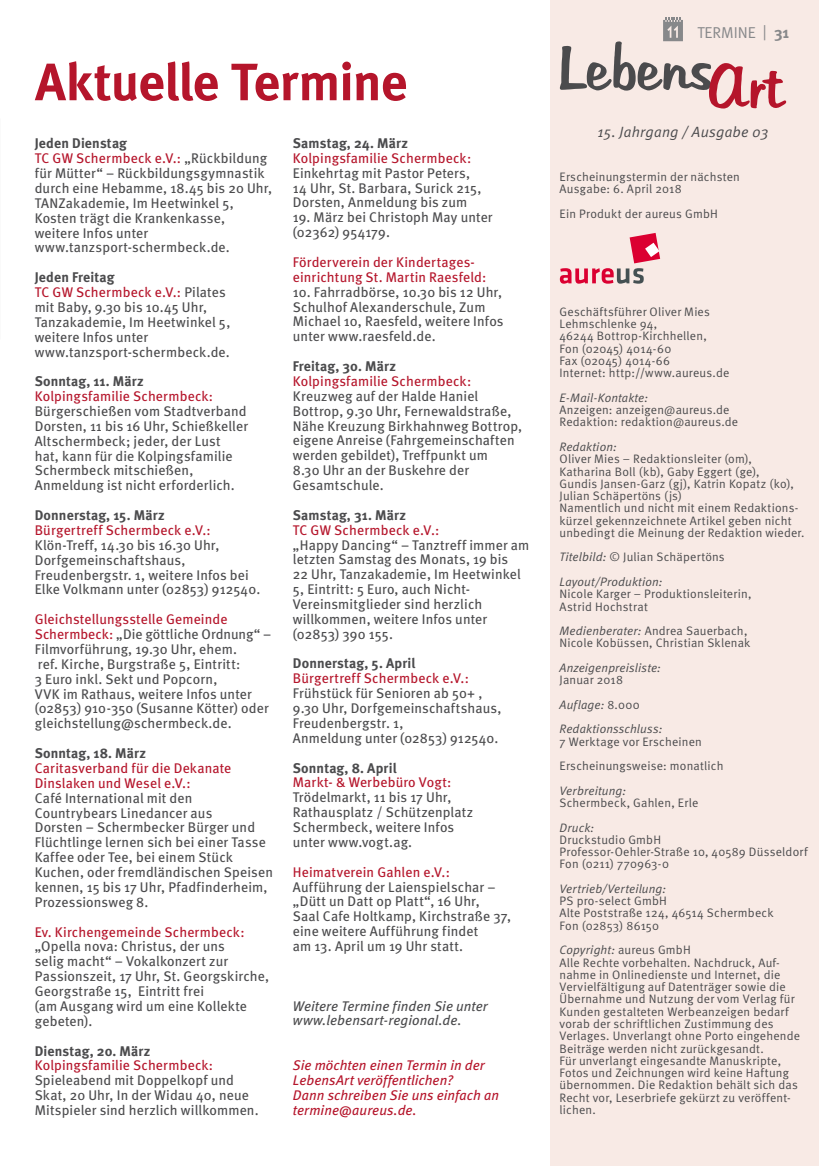
<style>
.page{position:relative;width:819px;height:1166px;background:#fff}
.page>*{position:absolute;margin:0;border:0;box-sizing:border-box;transform-origin:0 0}
.t1{font:700 52.5px "Meta";letter-spacing:-.015em;color:#b5152b}
.t2{font:15.75px "Meta Normal";color:#87888a}
.t3{font:italic 14.88px "Meta Normal";letter-spacing:.015em;color:#4b4b4d}
.t4{font:14px/14.9px "Meta";letter-spacing:.01em;color:#4b4b4d}
.t5{font:14px/14.9px "Meta";letter-spacing:.01em;color:#b5152b}
.t6{font:700 14px "Meta";letter-spacing:.015em;color:#4b4b4d}
.t7{font:italic 14px/14.9px "Meta";letter-spacing:.005em;color:#b5152b}
.t8{font:italic 14px/14.9px "Meta";letter-spacing:.005em;color:#4b4b4d}
.t9{font:12.25px/12.2px "Meta Normal";letter-spacing:.015em;color:#4b4b4d}
.t10{font:italic 12.25px/24.5px "Meta Normal";letter-spacing:.015em;color:#4b4b4d}
.s1{font-weight:700}
.s2{color:#b5152b}
.s3{font-family:"Meta";font-weight:700}
.s4{font-style:normal}
.s5{font-style:italic}
</style>
<div class="page">
<div style="left:551px;top:0;width:268px;height:1166px;background:#f8eae5"></div>
<svg style="left:560px;top:233px;width:100px;height:51px"></svg>
<svg style="left:560px;top:18px;width:226px;height:91px"></svg>
<h1 class="t1" style="left:35px;top:49px;width:373px">Aktuelle Termine</h1>
<p class="t4" style="left:35px;top:136px;width:239px"><span class="s1">Jeden Dienstag<br></span><span class="s2">TC GW Schermbeck e.V.:</span> „Rückbildung für Mütter“ – Rückbildungsgymnastik durch eine Hebamme, 18.45 bis 20 Uhr,<br>TANZakademie, Im Heetwinkel 5,<br>Kosten trägt die Krankenkasse, weitere Infos unter www.tanzsport-schermbeck.de.</p>
<p class="t4" style="left:35px;top:269px;width:197px"><span class="s1">Jeden Freitag<br></span><span class="s2">TC GW Schermbeck e.V.:</span> Pilates mit Baby, 9.30 bis 10.45 Uhr,<br>Tanzakademie, Im Heetwinkel 5, weitere Infos unter www.tanzsport-schermbeck.de.</p>
<p class="t6" style="left:35px;top:372px;width:110px">Sonntag, 11. März</p>
<p class="t5" style="left:35px;top:388px;width:180px">Kolpingsfamilie Schermbeck:</p>
<p class="t4" style="left:35px;top:403px;width:215px">Bürgerschießen vom Stadtverband Dorsten, 11 bis 16 Uhr, Schießkeller Altschermbeck; jeder, der Lust hat, kann für die Kolpingsfamilie Schermbeck mitschießen, Anmeldung ist nicht erforderlich.</p>
<p class="t6" style="left:35px;top:506px;width:131px">Donnerstag, 15. März</p>
<p class="t5" style="left:35px;top:522px;width:178px">Bürgertreff Schermbeck e.V.:</p>
<p class="t4" style="left:35px;top:537px;width:227px">Klön-Treff, 14.30 bis 16.30 Uhr, Dorfgemeinschaftshaus, Freudenbergstr. 1, weitere Infos bei Elke Volkmann unter (02853) 912540.</p>
<p class="t4" style="left:35px;top:611px;width:238px"><span class="s2">Gleichstellungsstelle Gemeinde Schermbeck:</span> „Die göttliche Ordnung“ – Filmvorführung, 19.30 Uhr, ehem.<br>ref. Kirche, Burgstraße 5, Eintritt:<br>3 Euro inkl. Sekt und Popcorn,<br>VVK im Rathaus, weitere Infos unter (02853) 910-350 (Susanne Kötter) oder gleichstellung@schermbeck.de.</p>
<p class="t6" style="left:35px;top:744px;width:113px">Sonntag, 18. März</p>
<p class="t5" style="left:35px;top:760px;width:198px">Caritasverband für die Dekanate<br>Dinslaken und Wesel e.V.:</p>
<p class="t4" style="left:35px;top:790px;width:240px">Café International mit den<br>Countrybears Linedancer aus<br>Dorsten – Schermbecker Bürger und<br>Flüchtlinge lernen sich bei einer Tasse<br>Kaffee oder Tee, bei einem Stück<br>Kuchen, oder fremdländischen Speisen kennen, 15 bis 17 Uhr, Pfadfinderheim,<br>Prozessionsweg 8.</p>
<p class="t5" style="left:35px;top:924px;width:211px">Ev. Kirchengemeinde Schermbeck:</p>
<p class="t4" style="left:35px;top:939px;width:236px">„Opella nova: Christus, der uns<br>selig macht“ – Vokalkonzert zur<br>Passionszeit, 17 Uhr, St. Georgskirche,<br>Georgstraße 15, Eintritt frei<br>(am Ausgang wird um eine Kollekte gebeten).</p>
<p class="t6" style="left:35px;top:1042px;width:117px">Dienstag, 20. März</p>
<p class="t5" style="left:35px;top:1058px;width:180px">Kolpingsfamilie Schermbeck:</p>
<p class="t4" style="left:35px;top:1072px;width:225px">Spieleabend mit Doppelkopf und<br>Skat, 20 Uhr, In der Widau 40, neue<br>Mitspieler sind herzlich willkommen.</p>
<p class="t6" style="left:293px;top:134px;width:117px">Samstag, 24. März</p>
<p class="t5" style="left:293px;top:150px;width:180px">Kolpingsfamilie Schermbeck:</p>
<p class="t4" style="left:293px;top:165px;width:190px">Einkehrtag mit Pastor Peters,<br>14 Uhr, St. Barbara, Surick 215,<br>Dorsten, Anmeldung bis zum</p>
<p class="t4" style="left:293px;top:210px;width:201px">19. März bei Christoph May unter (02362) 954179.</p>
<p class="t5" style="left:293px;top:254px;width:195px">Förderverein der Kindertages&shy;einrichtung St. Martin Raesfeld:</p>
<p class="t4" style="left:293px;top:284px;width:212px">10. Fahrradbörse, 10.30 bis 12 Uhr,<br>Schulhof Alexanderschule, Zum<br>Michael 10, Raesfeld, weitere Infos unter www.raesfeld.de.</p>
<p class="t6" style="left:293px;top:357px;width:105px">Freitag, 30. März</p>
<p class="t5" style="left:293px;top:373px;width:180px">Kolpingsfamilie Schermbeck:</p>
<p class="t4" style="left:293px;top:388px;width:231px">Kreuzweg auf der Halde Haniel<br>Bottrop, 9.30 Uhr, Fernewaldstraße,<br>Nähe Kreuzung Birkhahnweg Bottrop, eigene Anreise (Fahrgemeinschaften werden gebildet), Treffpunkt um<br>8.30 Uhr an der Buskehre der<br>Gesamtschule.</p>
<p class="t6" style="left:293px;top:506px;width:115px">Samstag, 31. März</p>
<p class="t5" style="left:293px;top:522px;width:148px">TC GW Schermbeck e.V.:</p>
<p class="t4" style="left:293px;top:537px;width:238px">„Happy Dancing“ – Tanztreff immer am letzten Samstag des Monats, 19 bis<br>22 Uhr, Tanzakademie, Im Heetwinkel<br>5, Eintritt: 5 Euro, auch Nicht-<br>Vereinsmitglieder sind herzlich willkommen, weitere Infos unter (02853) 390 155.</p>
<p class="t6" style="left:293px;top:655px;width:124px">Donnerstag, 5. April</p>
<p class="t5" style="left:293px;top:671px;width:178px">Bürgertreff Schermbeck e.V.:</p>
<p class="t4" style="left:293px;top:685px;width:210px">Frühstück für Senioren ab 50+ ,<br>9.30 Uhr, Dorfgemeinschaftshaus,<br>Freudenbergstr. 1,<br>Anmeldung unter (02853) 912540.</p>
<p class="t6" style="left:293px;top:759px;width:105px">Sonntag, 8. April</p>
<p class="t5" style="left:293px;top:775px;width:160px">Markt- &amp; Werbebüro Vogt:</p>
<p class="t4" style="left:293px;top:790px;width:182px">Trödelmarkt, 11 bis 17 Uhr,<br>Rathausplatz / Schützenplatz<br>Schermbeck, weitere Infos unter www.vogt.ag.</p>
<p class="t5" style="left:293px;top:864px;width:159px">Heimatverein Gahlen e.V.:</p>
<p class="t4" style="left:293px;top:879px;width:220px">Aufführung der Laienspielschar – „Dütt un Datt op Platt“, 16 Uhr,<br>Saal Cafe Holtkamp, Kirchstraße 37, eine weitere Aufführung findet<br>am 13. April um 19 Uhr statt.</p>
<p class="t8" style="left:293px;top:998px;width:196px">Weitere Termine finden Sie unter www.lebensart-regional.de.</p>
<p class="t7" style="left:293px;top:1057px;width:208px">Sie möchten einen Termin in der<br>LebensArt veröffentlichen?<br>Dann schreiben Sie uns einfach an termine@aureus.de.</p>
<p class="t2" style="left:697px;top:23px;width:93px">TERMINE | <span class="s3">31</span></p>
<p class="t3" style="left:597px;top:123px;width:172px">15. Jahrgang / Ausgabe 03</p>
<p class="t9" style="left:559px;top:170px;width:182px">Erscheinungstermin der nächsten<br>Ausgabe: 6. April 2018</p>
<p class="t9" style="left:559px;top:207px;width:160px">Ein Produkt der aureus GmbH</p>
<p class="t9" style="left:559px;top:305px;width:171px">Geschäftsführer Oliver Mies<br>Lehmschlenke 94,<br>46244 Bottrop-Kirchhellen,<br>Fon (02045) 4014-60<br>Fax (02045) 4014-66<br>Internet: http://www.aureus.de</p>
<p class="t10" style="left:559px;top:385px;width:90px">E-Mail-Kontakte:</p>
<p class="t9" style="left:559px;top:404px;width:180px">Anzeigen: anzeigen@aureus.de<br>Redaktion: redaktion@aureus.de</p>
<p class="t10" style="left:559px;top:434px;width:59px">Redaktion:</p>
<p class="t9" style="left:559px;top:453px;width:246px">Oliver Mies – Redaktionsleiter (om), Katharina Boll (kb), Gaby Eggert (ge),<br>Gundis Jansen-Garz (gj), Katrin Kopatz (ko), Julian Schäpertöns (js)<br>Namentlich und nicht mit einem Redaktions&shy;kürzel gekennzeichnete Artikel geben nicht unbedingt die Meinung der Redaktion wieder.</p>
<p class="t10" style="left:559px;top:545px;width:167px">Titelbild: <span class="s4">© Julian Schäpertöns<br></span>Layout/Produktion:</p>
<p class="t9" style="left:559px;top:588px;width:193px">Nicole Karger – Produktionsleiterin,<br>Astrid Hochstrat</p>
<p class="t9" style="left:559px;top:624px;width:192px"><span class="s5">Medienberater:</span> Andrea Sauerbach,<br>Nicole Kobüssen, Christian Sklenak</p>
<p class="t10" style="left:559px;top:655px;width:103px">Anzeigenpreisliste:</p>
<p class="t10" style="left:559px;top:667px;width:104px"><span class="s4">Januar 2018<br></span>Auflage: <span class="s4">8.000<br></span>Redaktionsschluss:</p>
<p class="t9" style="left:559px;top:729px;width:165px;line-height:24.5px">7 Werktage vor Erscheinen<br>Erscheinungsweise: monatlich</p>
<p class="t10" style="left:559px;top:778px;width:68px">Verbreitung:</p>
<p class="t9" style="left:559px;top:796px;width:140px">Schermbeck, Gahlen, Erle</p>
<p class="t10" style="left:559px;top:815px;width:36px">Druck:</p>
<p class="t9" style="left:559px;top:833px;width:250px">Druckstudio GmbH<br>Professor-Oehler-Straße 10, 40589 Düsseldorf<br>Fon (0211) 770963-0</p>
<p class="t10" style="left:559px;top:876px;width:108px">Vertrieb/Verteilung:</p>
<p class="t9" style="left:559px;top:894px;width:215px">PS pro-select GmbH<br>Alte Poststraße 124, 46514 Schermbeck<br>Fon (02853) 86150</p>
<p class="t9" style="left:559px;top:944px;width:242px"><span class="s5">Copyright:</span> aureus GmbH<br>Alle Rechte vorbehalten. Nachdruck, Auf&shy;nahme in Onlinedienste und Internet, die Vervielfältigung auf Datenträger sowie die Übernahme und Nutzung der vom Verlag für Kunden gestalteten Werbeanzeigen bedarf vorab der schriftlichen Zustimmung des Verlages. Unverlangt ohne Porto eingehende Beiträge werden nicht zurückgesandt.<br>Für unverlangt eingesandte Manuskripte, Fotos und Zeichnungen wird keine Haftung übernommen. Die Redaktion behält sich das Recht vor, Leserbriefe gekürzt zu veröffent&shy;lichen.</p>
</div>
